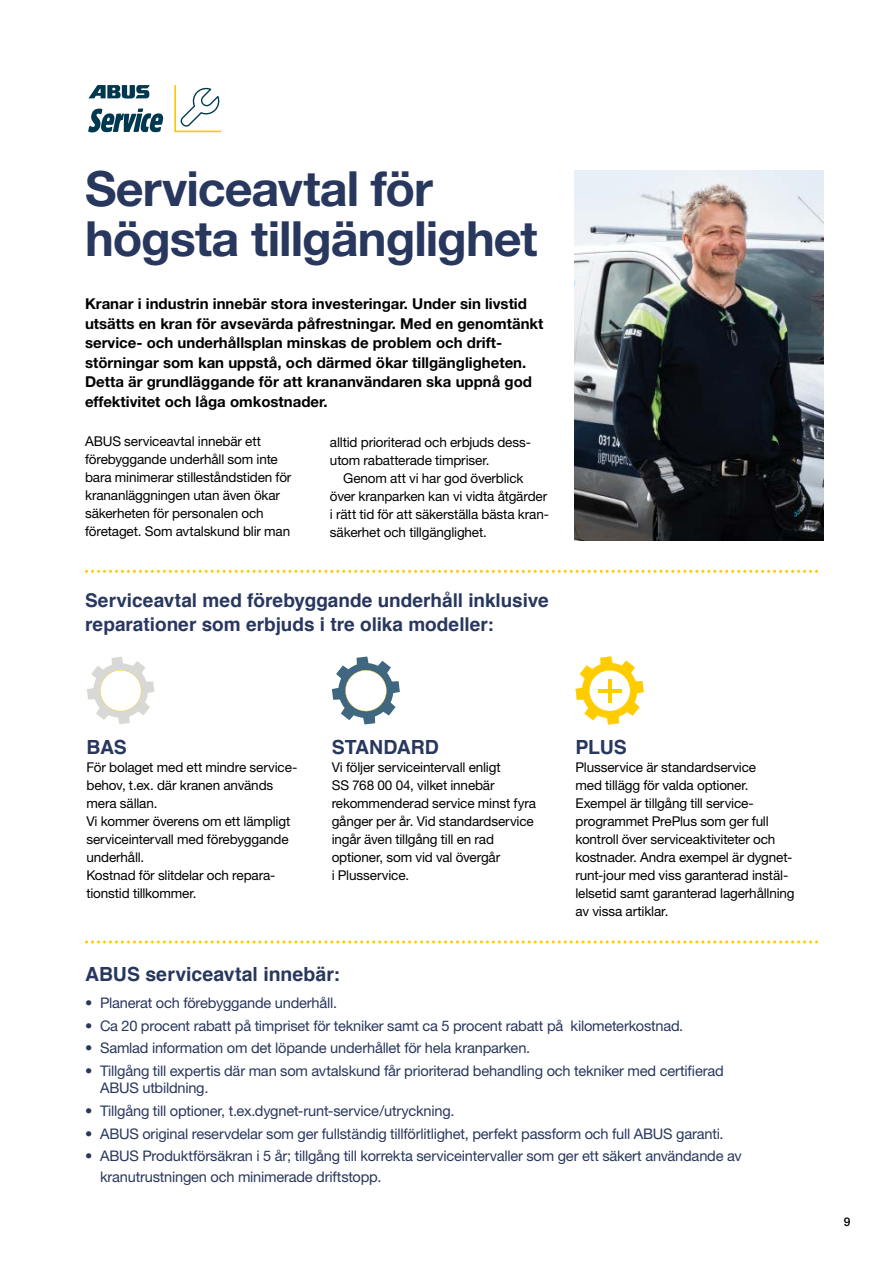
<style>
.page{position:relative;width:893px;height:1263px;background:#fff}
.page>*{position:absolute;margin:0;border:0;box-sizing:border-box;transform-origin:0 0}
.t1{font:700 48.6px/50.1px "Helvetica Neue";letter-spacing:-.02em;color:#28375d}
.t2{font:700 19.5px "Helvetica";color:#28375d}
.t3{font:700 19.05px/23.4px "Helvetica";color:#28375d}
.t4{font:700 15px/19.5px "Helvetica Neue";color:#000}
.t5{font:14.55px/17.5px "Helvetica Neue";letter-spacing:-.015em;color:#28375d}
.t6{font:13.5px/18px "Helvetica Neue";letter-spacing:-.01em;color:#000}
.t7{font:500 12px "Helvetica Neue";color:#000}
</style>
<div class="page">
<svg style="left:88px;top:85px;width:62px;height:14px"></svg>
<svg style="left:88px;top:108px;width:75px;height:24px"></svg>
<svg style="left:174px;top:85px;width:47px;height:47px"></svg>
<svg style="left:85px;top:940px;width:733px;height:3px"></svg>
<svg style="left:85px;top:570px;width:733px;height:3px"></svg>
<svg style="left:575px;top:656px;width:69px;height:69px"></svg>
<hr style="left:608px;top:679px;width:3px;height:24px;background:#fc0">
<hr style="left:598px;top:689px;width:23px;height:3px;background:#fc0">
<svg style="left:332px;top:656px;width:68px;height:68px"></svg>
<svg style="left:86px;top:656px;width:69px;height:69px"></svg>
<img style="left:574px;top:170px;width:249px;height:370px">
<h1 class="t1" style="left:85px;top:162px;width:454px">Serviceavtal för högsta tillgänglighet</h1>
<p class="t4" style="left:85px;top:294px;width:460px">Kranar i industrin innebär stora investeringar. Under sin livstid utsätts en kran för avsevärda påfrestningar. Med en genomtänkt service- och underhållsplan minskas de problem och drift&shy;störningar som kan uppstå, och därmed ökar tillgängligheten.<br>Detta är grundläggande för att krananvändaren ska uppnå god effektivitet och låga omkostnader.</p>
<p class="t6" style="left:85px;top:432px;width:208px">ABUS serviceavtal innebär ett förebyggande underhåll som inte bara minimerar stilleståndstiden för krananläggningen utan även ökar säkerheten för personalen och företaget. Som avtalskund blir man</p>
<p class="t6" style="left:330px;top:433px;width:203px">alltid prioriterad och erbjuds dess&shy;utom rabatterade timpriser.</p>
<p class="t6" style="left:330px;top:469px;width:221px;text-indent:13px">Genom att vi har god överblick över kranparken kan vi vidta åtgärder i rätt tid för att säkerställa bästa kran&shy;säkerhet och tillgänglighet.</p>
<h3 class="t3" style="left:85px;top:589px;width:465px">Serviceavtal med förebyggande underhåll inklusive reparationer som erbjuds i tre olika modeller:</h3>
<h2 class="t2" style="left:86px;top:731px;width:42px">BAS</h2>
<p class="t6" style="left:86px;top:758px;width:212px">För bolaget med ett mindre service&shy;behov, t.ex. där kranen används mera sällan.<br>Vi kommer överens om ett lämpligt serviceintervall med förebyggande underhåll.<br>Kostnad för slitdelar och repara&shy;tionstid tillkommer.</p>
<h2 class="t2" style="left:332px;top:731px;width:109px">STANDARD</h2>
<p class="t6" style="left:332px;top:758px;width:206px">Vi följer serviceintervall enligt<br>SS 768 00 04, vilket innebär rekommenderad service minst fyra gånger per år. Vid standardservice ingår även tillgång till en rad optioner, som vid val övergår<br>i Plusservice.</p>
<h2 class="t2" style="left:85px;top:958px;width:256px">ABUS serviceavtal innebär:</h2>
<h2 class="t2" style="left:575px;top:731px;width:53px">PLUS</h2>
<p class="t6" style="left:575px;top:758px;width:221px">Plusservice är standardservice<br>med tillägg för valda optioner.<br>Exempel är tillgång till service&shy;programmet PrePlus som ger full kontroll över serviceaktiviteter och kostnader. Andra exempel är dygnet&shy;runt-jour med viss garanterad instäl&shy;lelsetid samt garanterad lagerhållning av vissa artiklar.</p>
<p class="t5" style="left:85px;top:994px;width:254px">• Planerat och förebyggande underhåll.</p>
<p class="t5" style="left:85px;top:1016px;width:600px">• Ca 20 procent rabatt på timpriset för tekniker samt ca 5 procent rabatt på kilometerkostnad.</p>
<p class="t5" style="left:85px;top:1039px;width:447px">• Samlad information om det löpande underhållet för hela kranparken.</p>
<p class="t5" style="left:100px;top:1062px;width:625px;text-indent:-15px">• Tillgång till expertis där man som avtalskund får prioriterad behandling och tekniker med certifierad<br>ABUS utbildning.</p>
<p class="t5" style="left:85px;top:1102px;width:371px">• Tillgång till optioner, t.ex.dygnet-runt-service/utryckning.</p>
<p class="t5" style="left:85px;top:1124px;width:640px">• ABUS original reservdelar som ger fullständig tillförlitlighet, perfekt passform och full ABUS garanti.</p>
<p class="t5" style="left:100px;top:1145px;width:643px;line-height:21px;text-indent:-15px">• ABUS Produktförsäkran i 5 år; tillgång till korrekta serviceintervaller som ger ett säkert användande av kranutrustningen och minimerade driftstopp.</p>
<p class="t7" style="left:844px;top:1214px;width:8px">9</p>
</div>
